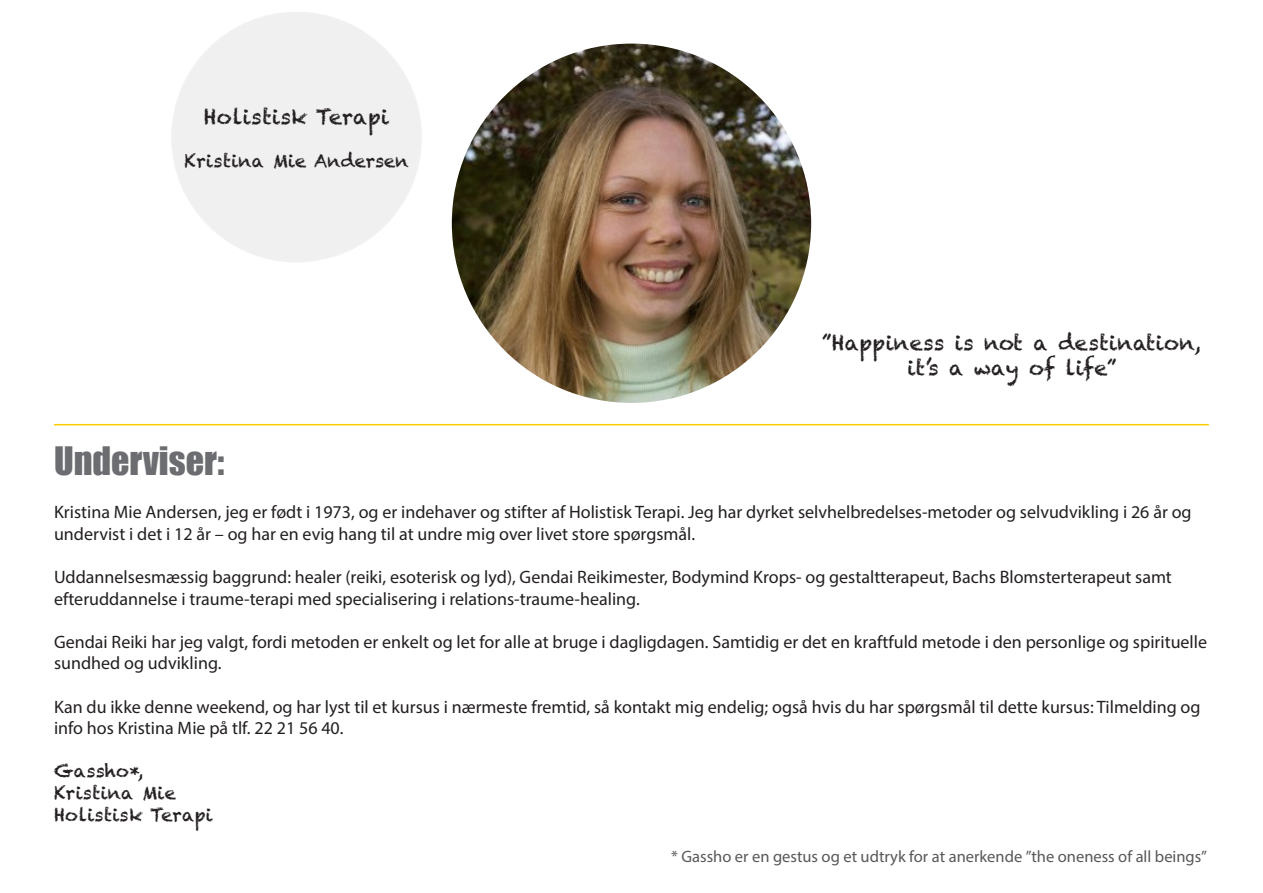
<style>
.page{position:relative;width:1263px;height:893px;background:#fff}
.page>*{position:absolute;margin:0;border:0;box-sizing:border-box;transform-origin:0 0}
.t1{font:36px "Impact";color:#6c6d70}
.t2{font:21px/25.2px "Chalkduster";color:#231f20;text-align:center}
.t3{font:18px/21.6px "Myriad Pro";color:#231f20}
.t4{font:18px/21.6px "Chalkduster";color:#231f20}
.t5{font:16.5px "Myriad Pro";color:#57585a}
</style>
<div class="page">
<hr style="left:54px;top:424px;width:1155px;height:1px;background:#fc0">
<img style="left:452px;top:44px;width:359px;height:359px;border-radius:180px">
<div style="left:172px;top:12px;width:249px;height:250px;background:#f0f0f0;border-radius:50%"></div>
<p class="t2" style="left:204px;top:104px;width:187px">Holistisk Terapi</p>
<p class="t4" style="left:185px;top:150px;width:226px">Kristina Mie Andersen</p>
<p class="t2" style="left:821px;top:330px;width:381px">”Happiness is not a destination, it’s a way of life”</p>
<h1 class="t1" style="left:54px;top:433px;width:172px">Underviser:</h1>
<p class="t3" style="left:54px;top:501px;width:1139px">Kristina Mie Andersen, jeg er født i 1973, og er indehaver og stifter af Holistisk Terapi. Jeg har dyrket selvhelbredelses-metoder og selvudvikling i 26 år og undervist i det i 12 år – og har en evig hang til at undre mig over livet store spørgsmål.</p>
<p class="t3" style="left:54px;top:566px;width:1119px">Uddannelsesmæssig baggrund: healer (reiki, esoterisk og lyd), Gendai Reikimester, Bodymind Krops- og gestaltterapeut, Bachs Blomsterterapeut samt efteruddannelse i traume-terapi med specialisering i relations-traume-healing.</p>
<p class="t3" style="left:54px;top:631px;width:1154px">Gendai Reiki har jeg valgt, fordi metoden er enkelt og let for alle at bruge i dagligdagen. Samtidig er det en kraftfuld metode i den personlige og spirituelle sundhed og udvikling.</p>
<p class="t3" style="left:54px;top:695px;width:1148px">Kan du ikke denne weekend, og har lyst til et kursus i nærmeste fremtid, så kontakt mig endelig; også hvis du har spørgsmål til dette kursus: Tilmelding og info hos Kristina Mie på tlf. 22 21 56 40.</p>
<p class="t4" style="left:54px;top:760px;width:161px">Gassho*,<br>Kristina Mie<br>Holistisk Terapi</p>
<p class="t5" style="left:671px;top:846px;width:537px">* Gassho er en gestus og et udtryk for at anerkende ”the oneness of all beings”</p>
</div>
